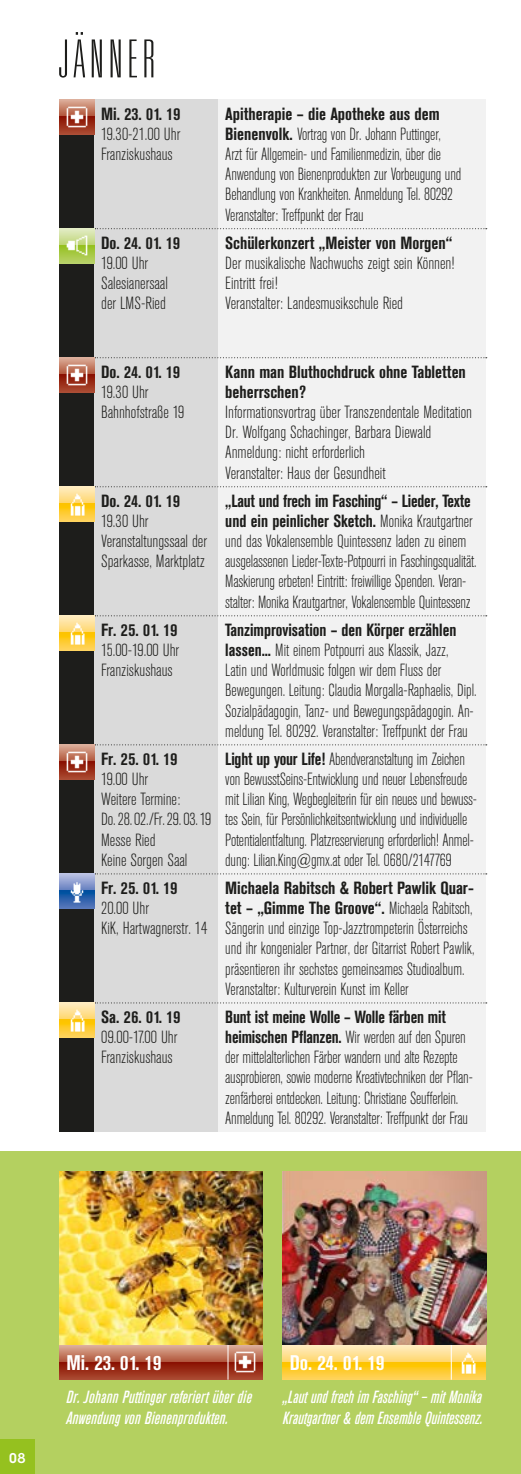
<style>
.page{position:relative;width:521px;height:1474px;background:#fff}
.page>*{position:absolute;margin:0;border:0;box-sizing:border-box;transform-origin:0 0}
.t1{font:100 ultra-condensed 52.5px "Univers";letter-spacing:.1em;color:#1d1d1b}
.t2{font:700 condensed 21px "Akzidenz Grotesk BE";color:#fff}
.t3{font:300 condensed 17.5px/20.1px "Akzidenz Grotesk BE";color:#1d1d1b;scale:.95 1}
.t4{font:300 condensed 17.5px/20.1px "Akzidenz Grotesk BE";color:#1d1d1b}
.t5{font:300 condensed 17.5px/20.1px "Akzidenz Grotesk BE";color:#1d1d1b;scale:.96 1}
.t6{font:700 condensed 17.5px/20.1px "Akzidenz Grotesk BE";color:#1d1d1b}
.t7{font:italic 500 condensed 17.5px/21px "Akzidenz Grotesk BE";color:#fff}
.t8{font:15.75px "Insignia";color:#fff}
.s1{font-weight:700}
</style>
<div class="page">
<div style="left:0;top:1151px;width:521px;height:322px;background:#b4d060"></div>
<div style="left:0;top:1439px;width:35px;height:34px;background:#95c11f"></div>
<div style="left:60px;top:99px;width:34px;height:1032px;background:#1d1d1b"></div>
<div style="left:94px;top:99px;width:124px;height:1032px;background:#dadada"></div>
<div style="left:218px;top:99px;width:268px;height:1032px;background:#f2f2f2"></div>
<svg style="left:95px;top:228px;width:392px;height:1px"></svg>
<svg style="left:95px;top:357px;width:392px;height:1px"></svg>
<svg style="left:95px;top:486px;width:392px;height:1px"></svg>
<svg style="left:95px;top:615px;width:392px;height:1px"></svg>
<svg style="left:95px;top:744px;width:392px;height:1px"></svg>
<svg style="left:95px;top:873px;width:392px;height:1px"></svg>
<svg style="left:95px;top:1002px;width:392px;height:1px"></svg>
<svg style="left:59px;top:1344px;width:203px;height:18px;background:#c9886a"></svg>
<svg style="left:59px;top:1362px;width:203px;height:17px;background:#992c18"></svg>
<img style="left:233px;top:1349px;width:24px;height:25px">
<hr style="left:228px;top:1344px;width:1px;height:35px;background:#fff">
<svg style="left:282px;top:1344px;width:204px;height:18px;background:#f5d893"></svg>
<svg style="left:282px;top:1362px;width:204px;height:17px;background:#feca29"></svg>
<img style="left:456px;top:1349px;width:25px;height:25px">
<hr style="left:451px;top:1344px;width:1px;height:35px;background:#fff">
<img style="left:59px;top:1171px;width:203px;height:173px">
<img style="left:283px;top:1171px;width:203px;height:173px">
<svg style="left:60px;top:873px;width:34px;height:17px"></svg>
<svg style="left:60px;top:890px;width:34px;height:18px"></svg>
<img style="left:64px;top:878px;width:25px;height:25px">
<svg style="left:60px;top:486px;width:34px;height:18px"></svg>
<svg style="left:60px;top:504px;width:34px;height:17px"></svg>
<img style="left:64px;top:491px;width:25px;height:25px">
<svg style="left:60px;top:615px;width:34px;height:17px"></svg>
<svg style="left:60px;top:632px;width:34px;height:18px"></svg>
<img style="left:64px;top:620px;width:25px;height:25px">
<svg style="left:60px;top:1002px;width:34px;height:17px"></svg>
<svg style="left:60px;top:1019px;width:34px;height:18px"></svg>
<img style="left:64px;top:1007px;width:25px;height:25px">
<svg style="left:60px;top:99px;width:34px;height:18px"></svg>
<svg style="left:60px;top:117px;width:34px;height:17px"></svg>
<img style="left:64px;top:104px;width:25px;height:25px">
<svg style="left:60px;top:357px;width:34px;height:18px"></svg>
<svg style="left:60px;top:375px;width:34px;height:17px"></svg>
<img style="left:64px;top:362px;width:25px;height:25px">
<svg style="left:60px;top:744px;width:34px;height:17px"></svg>
<svg style="left:60px;top:761px;width:34px;height:18px"></svg>
<img style="left:64px;top:749px;width:25px;height:25px">
<svg style="left:60px;top:228px;width:34px;height:18px"></svg>
<svg style="left:60px;top:246px;width:34px;height:17px"></svg>
<img style="left:64px;top:233px;width:25px;height:25px">
<h1 class="t1" style="left:59px;top:32px;width:98px">JÄNNER</h1>
<p class="t6" style="left:101px;top:104px;width:81px">Mi. 23. 01. 19</p>
<p class="t4" style="left:101px;top:124px;width:81px">19.30-21.00 Uhr<br>Franziskushaus</p>
<p class="t6" style="left:101px;top:233px;width:80px">Do. 24. 01. 19</p>
<p class="t4" style="left:101px;top:253px;width:68px">19.00 Uhr<br>Salesianersaal der LMS-Ried</p>
<p class="t3" style="left:225px;top:104px;width:250px"><span class="s1">Apitherapie – die Apotheke aus dem Bienenvolk.</span> Vortrag von Dr. Johann Puttinger, Arzt für Allgemein- und Familienmedizin, über die Anwendung von Bienenprodukten zur Vorbeugung und Behandlung von Krankheiten. Anmeldung Tel. 80292<br>Veranstalter: Treffpunkt der Frau</p>
<p class="t6" style="left:225px;top:233px;width:229px">Schülerkonzert „Meister von Morgen“</p>
<p class="t4" style="left:225px;top:253px;width:231px">Der musikalische Nachwuchs zeigt sein Können!<br>Eintritt frei!<br>Veranstalter: Landesmusikschule Ried</p>
<p class="t6" style="left:101px;top:362px;width:80px">Do. 24. 01. 19</p>
<p class="t4" style="left:101px;top:382px;width:85px">19.30 Uhr<br>Bahnhofstraße 19</p>
<p class="t6" style="left:101px;top:491px;width:80px">Do. 24. 01. 19</p>
<p class="t4" style="left:101px;top:511px;width:107px">19.30 Uhr<br>Veranstaltungssaal der<br>Sparkasse, Marktplatz</p>
<p class="t6" style="left:101px;top:620px;width:78px">Fr. 25. 01. 19</p>
<p class="t4" style="left:101px;top:640px;width:79px">15.00-19.00 Uhr<br>Franziskushaus</p>
<p class="t6" style="left:101px;top:749px;width:78px">Fr. 25. 01. 19</p>
<p class="t4" style="left:101px;top:769px;width:112px">19.00 Uhr<br>Weitere Termine:<br>Do. 28. 02./Fr. 29. 03. 19<br>Messe Ried<br>Keine Sorgen Saal</p>
<p class="t6" style="left:101px;top:878px;width:78px">Fr. 25. 01. 19</p>
<p class="t4" style="left:101px;top:898px;width:108px">20.00 Uhr<br>KiK, Hartwagnerstr. 14</p>
<p class="t6" style="left:101px;top:1007px;width:81px">Sa. 26. 01. 19</p>
<p class="t4" style="left:101px;top:1027px;width:78px">09.00-17.00 Uhr<br>Franziskushaus</p>
<p class="t6" style="left:225px;top:362px;width:242px">Kann man Bluthochdruck ohne Tabletten beherrschen?</p>
<p class="t4" style="left:225px;top:402px;width:248px">Informationsvortrag über Transzendentale Meditation Dr. Wolfgang Schachinger, Barbara Diewald Anmeldung: nicht erforderlich<br>Veranstalter: Haus der Gesundheit</p>
<p class="t4" style="left:225px;top:491px;width:253px"><span class="s1">„Laut und frech im Fasching“ – Lieder, Texte und ein peinlicher Sketch.</span> Monika Krautgartner und das Vokalensemble Quintessenz laden zu einem ausgelassenen Lieder-Texte-Potpourri in Faschingsqualität.<br>Maskierung erbeten! Eintritt: freiwillige Spenden. Veran&shy;stalter: Monika Krautgartner, Vokalensemble Quintessenz</p>
<p class="t5" style="left:225px;top:620px;width:263px"><span class="s1">Tanzimprovisation – den Körper erzählen lassen...</span> Mit einem Potpourri aus Klassik, Jazz,<br>Latin und Worldmusic folgen wir dem Fluss der Bewegungen. Leitung: Claudia Morgalla-Raphaelis, Dipl.<br>Sozialpädagogin, Tanz- und Bewegungspädagogin. An&shy;meldung Tel. 80292. Veranstalter: Treffpunkt der Frau</p>
<p class="t3" style="left:225px;top:749px;width:267px"><span class="s1">Light up your Life!</span> Abendveranstaltung im Zeichen von BewusstSeins-Entwicklung und neuer Lebensfreude mit Lilian King, Wegbegleiterin für ein neues und bewuss&shy;tes Sein, für Persönlichkeitsentwicklung und individuelle Potentialentfaltung. Platzreservierung erforderlich! Anmel&shy;dung: Lilian.King@gmx.at oder Tel. 0680/2147769</p>
<p class="t3" style="left:225px;top:878px;width:264px"><span class="s1">Michaela Rabitsch &amp; Robert Pawlik Quar&shy;tet – „Gimme The Groove“.</span> Michaela Rabitsch, Sängerin und einzige Top-Jazztrompeterin Österreichs und ihr kongenialer Partner, der Gitarrist Robert Pawlik, präsentieren ihr sechstes gemeinsames Studioalbum.<br>Veranstalter: Kulturverein Kunst im Keller</p>
<p class="t3" style="left:225px;top:1007px;width:262px"><span class="s1">Bunt ist meine Wolle – Wolle färben mit heimischen Pflanzen.</span> Wir werden auf den Spuren der mittelalterlichen Färber wandern und alte Rezepte ausprobieren, sowie moderne Kreativtechniken der Pflan&shy;zenfärberei entdecken. Leitung: Christiane Seufferlein.<br>Anmeldung Tel. 80292. Veranstalter: Treffpunkt der Frau</p>
<p class="t8" style="left:9px;top:1449px;width:19px">08</p>
<p class="t2" style="left:66px;top:1350px;width:96px">Mi. 23. 01. 19</p>
<p class="t2" style="left:290px;top:1350px;width:96px">Do. 24. 01. 19</p>
<p class="t7" style="left:66px;top:1386px;width:187px">Dr. Johann Puttinger referiert über die<br>Anwendung von Bienenprodukten.</p>
<p class="t7" style="left:283px;top:1386px;width:201px">„Laut und frech im Fasching“ – mit Monika<br>Krautgartner &amp; dem Ensemble Quintessenz.</p>
</div>
